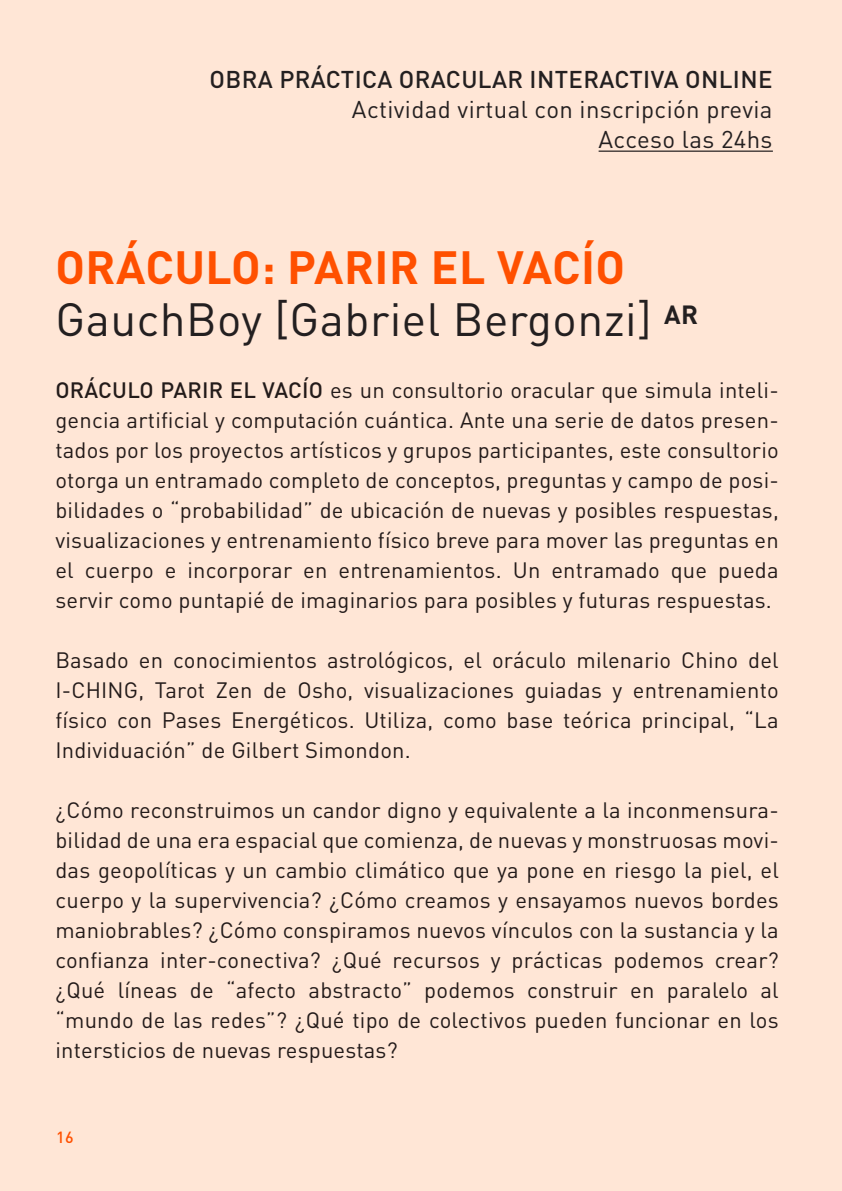
<style>
.page{position:relative;width:842px;height:1191px;background:#ffe6d6}
.page>*{position:absolute;margin:0;border:0;box-sizing:border-box;transform-origin:0 0}
.t1{font:46px/52px "DIN Pro";letter-spacing:.01em;color:#231f20}
.t2{font:24px/30px "DIN Pro";letter-spacing:.015em;color:#231f20;text-align:right}
.t3{font:500 24px "DIN Pro";letter-spacing:.015em;color:#231f20}
.t4{font:22px/30px "DIN Pro";letter-spacing:.01em;color:#231f20;text-align:justify}
.t5{font:500 16px "DIN Pro";color:#ff5000}
.s1{font-weight:700;color:#ff5000}
.s2{font-weight:500}
</style>
<div class="page">
<hr style="left:599px;top:150px;width:174px;height:2px;background:#231f20">
<p class="t3" style="left:210px;top:63px;width:564px">OBRA PRÁCTICA ORACULAR INTERACTIVA ONLINE</p>
<p class="t2" style="left:352px;top:93px;width:422px">Actividad virtual con inscripción previa<br>Acceso las 24hs</p>
<h1 class="t1" style="left:55px;top:240px;width:644px"><span class="s1">ORÁCULO: PARIR EL VACÍO<br></span>GauchBoy [Gabriel Bergonzi] <sup>AR</sup></h1>
<p class="t4" style="left:55px;top:374px;width:725px"><span class="s2">ORÁCULO PARIR EL VACÍO</span> es un consultorio oracular que simula inteli&shy;gencia artificial y computación cuántica. Ante una serie de datos presen&shy;tados por los proyectos artísticos y grupos participantes, este consultorio otorga un entramado completo de conceptos, preguntas y campo de posi&shy;bilidades o “probabilidad” de ubicación de nuevas y posibles respuestas, visualizaciones y entrenamiento físico breve para mover las preguntas en el cuerpo e incorporar en entrenamientos. Un entramado que pueda servir como puntapié de imaginarios para posibles y futuras respuestas.</p>
<p class="t4" style="left:55px;top:644px;width:725px">Basado en conocimientos astrológicos, el oráculo milenario Chino del I-CHING, Tarot Zen de Osho, visualizaciones guiadas y entrenamiento físico con Pases Energéticos. Utiliza, como base teórica principal, “La Individuación” de Gilbert Simondon.</p>
<p class="t4" style="left:55px;top:794px;width:725px">¿Cómo reconstruimos un candor digno y equivalente a la inconmensura&shy;bilidad de una era espacial que comienza, de nuevas y monstruosas movi&shy;das geopolíticas y un cambio climático que ya pone en riesgo la piel, el cuerpo y la supervivencia? ¿Cómo creamos y ensayamos nuevos bordes maniobrables? ¿Cómo conspiramos nuevos vínculos con la sustancia y la confianza inter-conectiva? ¿Qué recursos y prácticas podemos crear? ¿Qué líneas de “afecto abstracto” podemos construir en paralelo al “mundo de las redes”? ¿Qué tipo de colectivos pueden funcionar en los intersticios de nuevas respuestas?</p>
<p class="t5" style="left:56px;top:1126px;width:19px">16</p>
</div>
